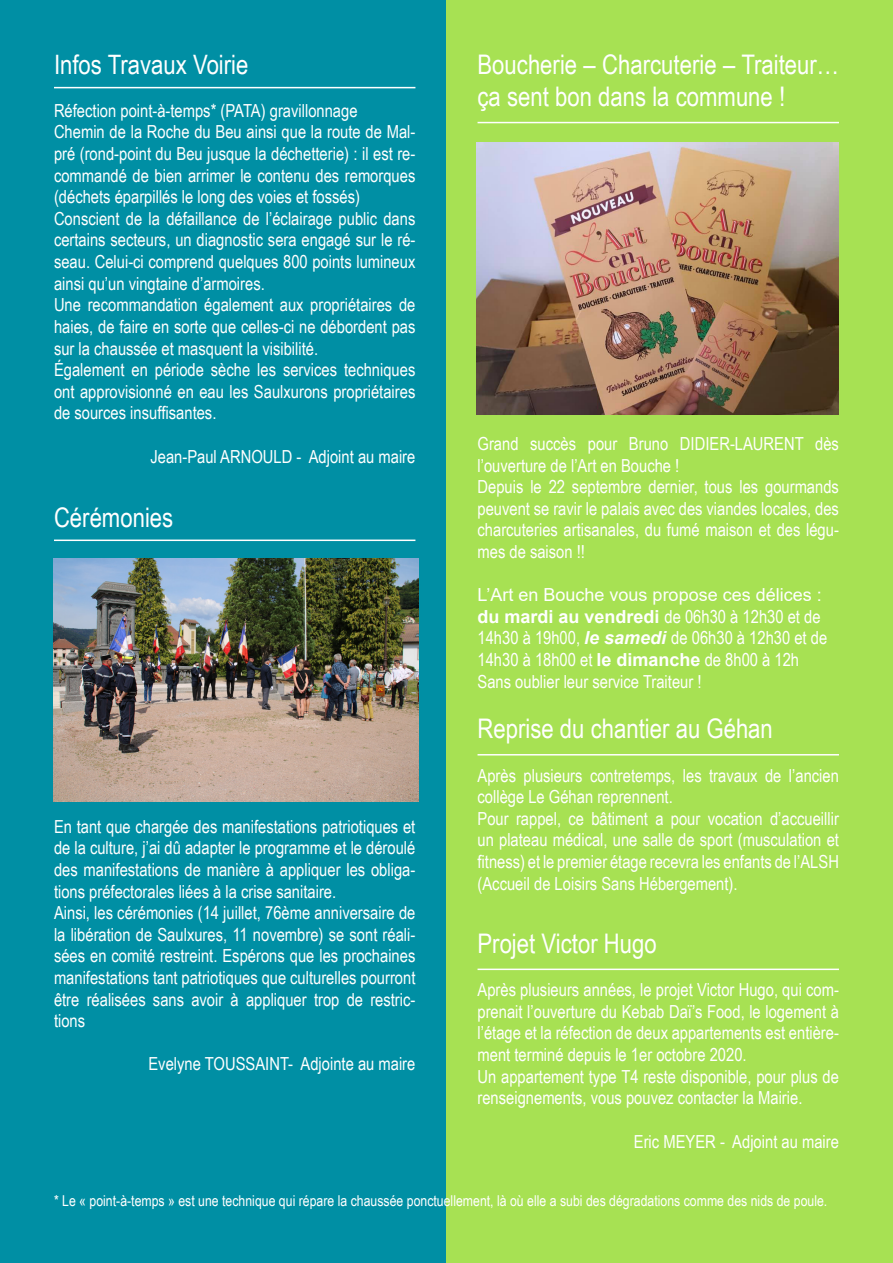
<style>
.page{position:relative;width:893px;height:1263px;background:#008fa4}
.page>*{position:absolute;margin:0;border:0;box-sizing:border-box;transform-origin:0 0}
.t1{font:27px/32.4px "Arial Narrow";color:#fff}
.t2{font:26.7px "Arial Narrow";color:#fff}
.t3{font:18px/21.6px "Arial Narrow";color:#fff;text-align:justify}
.t4{font:18px "Arial";color:#fff}
.t5{font:15px "Arial Narrow";color:#fff}
.s1{font-family:"Arial";font-weight:700}
.s2{font-family:"Arial";font-weight:700;font-style:italic}
</style>
<div class="page">
<div style="left:446px;top:0;width:447px;height:1263px;background:#a7e153"></div>
<img style="left:476px;top:142px;width:363px;height:272px">
<img style="left:54px;top:559px;width:364px;height:243px">
<hr style="left:54px;top:87px;width:361px;height:1px;background:#fff">
<hr style="left:54px;top:539px;width:361px;height:2px;background:#fff">
<hr style="left:477px;top:122px;width:362px;height:1px;background:#fff">
<hr style="left:477px;top:754px;width:362px;height:1px;background:#fff">
<hr style="left:477px;top:968px;width:362px;height:2px;background:#fff">
<p class="t2" style="left:54px;top:45px;width:196px">Infos Travaux Voirie</p>
<p class="t3" style="left:54px;top:99px;width:305px">Réfection point-à-temps* (PATA) gravillonnage</p>
<p class="t3" style="left:54px;top:121px;width:363px">Chemin de la Roche du Beu ainsi que la route de Mal&shy;pré (rond-point du Beu jusque la déchetterie) : il est re&shy;commandé de bien arrimer le contenu des remorques (déchets éparpillés le long des voies et fossés)</p>
<p class="t3" style="left:54px;top:207px;width:363px">Conscient de la défaillance de l’éclairage public dans certains secteurs, un diagnostic sera engagé sur le ré&shy;seau. Celui-ci comprend quelques 800 points lumineux ainsi qu’un vingtaine d’armoires.</p>
<p class="t3" style="left:54px;top:293px;width:363px">Une recommandation également aux propriétaires de haies, de faire en sorte que celles-ci ne débordent pas sur la chaussée et masquent la visibilité.</p>
<p class="t3" style="left:54px;top:358px;width:363px">Également en période sèche les services techniques ont approvisionné en eau les Saulxurons propriétaires de sources insuffisantes.</p>
<p class="t3" style="left:150px;top:445px;width:266px">Jean-Paul ARNOULD - Adjoint au maire</p>
<p class="t1" style="left:54px;top:500px;width:121px">Cérémonies</p>
<p class="t3" style="left:54px;top:815px;width:363px">En tant que chargée des manifestations patriotiques et de la culture, j’ai dû adapter le programme et le déroulé des manifestations de manière à appliquer les obliga&shy;tions préfectorales liées à la crise sanitaire.</p>
<p class="t3" style="left:54px;top:901px;width:363px">Ainsi, les cérémonies (14 juillet, 76ème anniversaire de la libération de Saulxures, 11 novembre) se sont réali&shy;sées en comité restreint. Espérons que les prochaines manifestations tant patriotiques que culturelles pourront être réalisées sans avoir à appliquer trop de restric&shy;tions</p>
<p class="t3" style="left:148px;top:1052px;width:268px">Evelyne TOUSSAINT- Adjointe au maire</p>
<p class="t1" style="left:477px;top:47px;width:363px">Boucherie – Charcuterie – Traiteur… ça sent bon dans la commune !</p>
<p class="t3" style="left:477px;top:432px;width:363px">Grand succès pour Bruno DIDIER-LAURENT dès l’ouverture de l’Art en Bouche !</p>
<p class="t3" style="left:477px;top:475px;width:363px">Depuis le 22 septembre dernier, tous les gourmands peuvent se ravir le palais avec des viandes locales, des charcuteries artisanales, du fumé maison et des légu&shy;mes de saison !!</p>
<p class="t4" style="left:477px;top:582px;width:346px">L’Art en Bouche vous propose ces délices :</p>
<p class="t3" style="left:477px;top:605px;width:351px;text-align:left"><span class="s1">du mardi au vendredi</span> de 06h30 à 12h30 et de<br>14h30 à 19h00, <span class="s2">le samedi</span> de 06h30 à 12h30 et de<br>14h30 à 18h00 et <span class="s1">le dimanche</span> de 8h00 à 12h</p>
<p class="t3" style="left:477px;top:670px;width:225px">Sans oublier leur service Traiteur !</p>
<p class="t1" style="left:477px;top:712px;width:297px">Reprise du chantier au Géhan</p>
<p class="t3" style="left:477px;top:764px;width:363px">Après plusieurs contretemps, les travaux de l’ancien collège Le Géhan reprennent.</p>
<p class="t3" style="left:477px;top:807px;width:363px">Pour rappel, ce bâtiment a pour vocation d’accueillir un plateau médical, une salle de sport (musculation et fitness) et le premier étage recevra les enfants de l’ALSH (Accueil de Loisirs Sans Hébergement).</p>
<p class="t1" style="left:477px;top:926px;width:181px">Projet Victor Hugo</p>
<p class="t3" style="left:477px;top:978px;width:363px">Après plusieurs années, le projet Victor Hugo, qui com&shy;prenait l’ouverture du Kebab Daï’s Food, le logement à l’étage et la réfection de deux appartements est entière&shy;ment terminé depuis le 1er octobre 2020.</p>
<p class="t3" style="left:477px;top:1065px;width:363px">Un appartement type T4 reste disponible, pour plus de renseignements, vous pouvez contacter la Mairie.</p>
<p class="t3" style="left:634px;top:1130px;width:207px">Eric MEYER - Adjoint au maire</p>
<p class="t5" style="left:54px;top:1190px;width:775px">* Le « point-à-temps » est une technique qui répare la chaussée ponctuellement, là où elle a subi des dégradations comme des nids de poule.</p>
</div>
